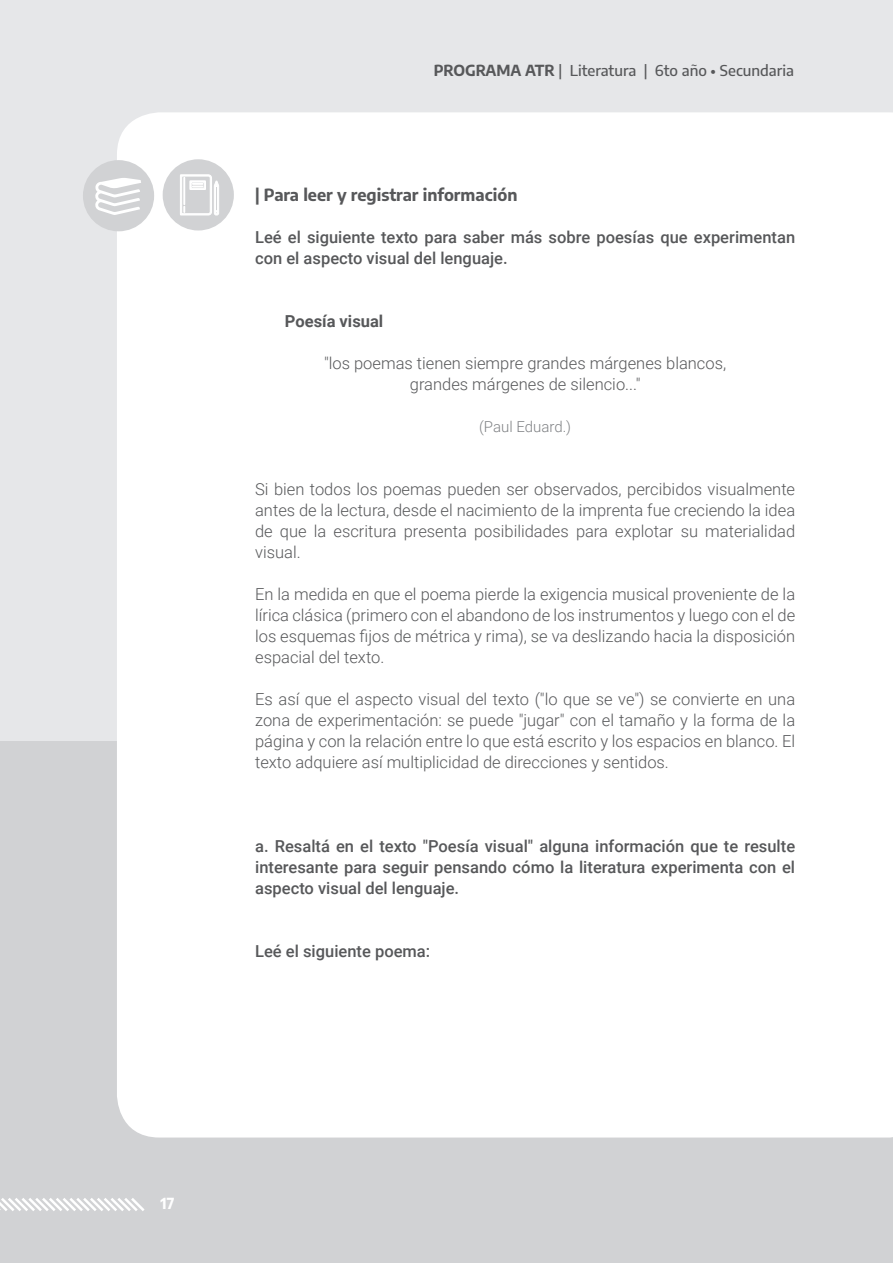
<style>
.page{position:relative;width:893px;height:1263px;background:#fff}
.page>*{position:absolute;margin:0;border:0;box-sizing:border-box;transform-origin:0 0}
.Texto_principal{font:300 16.5px/21px "Roboto";color:#57585a;text-align:justify}
.Actividades{font:500 16.5px/21px "Roboto";color:#57585a}
.Título_3{font:300 16.5px "Roboto";color:#57585a}
.Título_2{font:700 16.5px "Encode Sans";color:#57585a}
.Título_poesias{font:700 16.5px "Roboto";color:#57585a}
.t1{font:500 15px "Encode Sans";color:#57585a}
.Epígrafes_para_recua{font:300 15px "Roboto";color:#808285}
.t2{font:700 15px "Encode Sans";color:#fff}
.s1{font-weight:700}
</style>
<div class="page">
<div style="left:0;top:594px;width:893px;height:669px;background:#d1d2d4"></div>
<div style="left:0;top:0;width:893px;height:740px;background:#e6e7e9"></div>
<svg style="left:0;top:1198px;width:145px;height:13px"></svg>
<div style="left:117px;top:112px;width:776px;height:1025px;background:#fff"></div>
<div style="left:163px;top:159px;width:71px;height:71px;background:#d1d2d4;border-radius:50%"></div>
<svg style="left:180px;top:174px;width:39px;height:42px"></svg>
<div style="left:83px;top:160px;width:71px;height:71px;background:#d1d2d4;border-radius:50%"></div>
<svg style="left:95px;top:178px;width:46px;height:37px"></svg>
<p class="t1" style="left:434px;top:60px;width:362px"><span class="s1">PROGRAMA ATR</span> | Literatura | 6to año • Secundaria</p>
<p class="Título_2" style="left:255px;top:182px;width:264px">| Para leer y registrar información</p>
<p class="Actividades" style="left:255px;top:226px;width:542px">Leé el siguiente texto para saber más sobre poesías que experimentan con el aspecto visual del lenguaje.</p>
<p class="Título_poesias" style="left:285px;top:310px;width:100px">Poesía visual</p>
<p class="Título_3" style="left:324px;top:352px;width:404px">"los poemas tienen siempre grandes márgenes blancos,</p>
<p class="Texto_principal" style="left:410px;top:373px;width:232px">grandes márgenes de silencio..."</p>
<p class="Epígrafes_para_recua" style="left:479px;top:416px;width:93px">(Paul Eduard.)</p>
<p class="Texto_principal" style="left:255px;top:478px;width:542px">Si bien todos los poemas pueden ser observados, percibidos visualmente antes de la lectura, desde el nacimiento de la imprenta fue creciendo la idea de que la escritura presenta posibilidades para explotar su materialidad visual.</p>
<p class="Texto_principal" style="left:255px;top:583px;width:542px">En la medida en que el poema pierde la exigencia musical proveniente de la lírica clásica (primero con el abandono de los instrumentos y luego con el de los esquemas fijos de métrica y rima), se va deslizando hacia la disposición espacial del texto.</p>
<p class="Texto_principal" style="left:255px;top:688px;width:542px">Es así que el aspecto visual del texto ("lo que se ve") se convierte en una zona de experimentación: se puede "jugar" con el tamaño y la forma de la página y con la relación entre lo que está escrito y los espacios en blanco. El texto adquiere así multiplicidad de direcciones y sentidos.</p>
<p class="Actividades" style="left:255px;top:835px;width:542px;text-align:justify">a. Resaltá en el texto "Poesía visual" alguna información que te resulte interesante para seguir pensando cómo la literatura experimenta con el aspecto visual del lenguaje.</p>
<p class="Actividades" style="left:255px;top:940px;width:177px">Leé el siguiente poema:</p>
<p class="t2" style="left:161px;top:1192px;width:15px">17</p>
</div>
